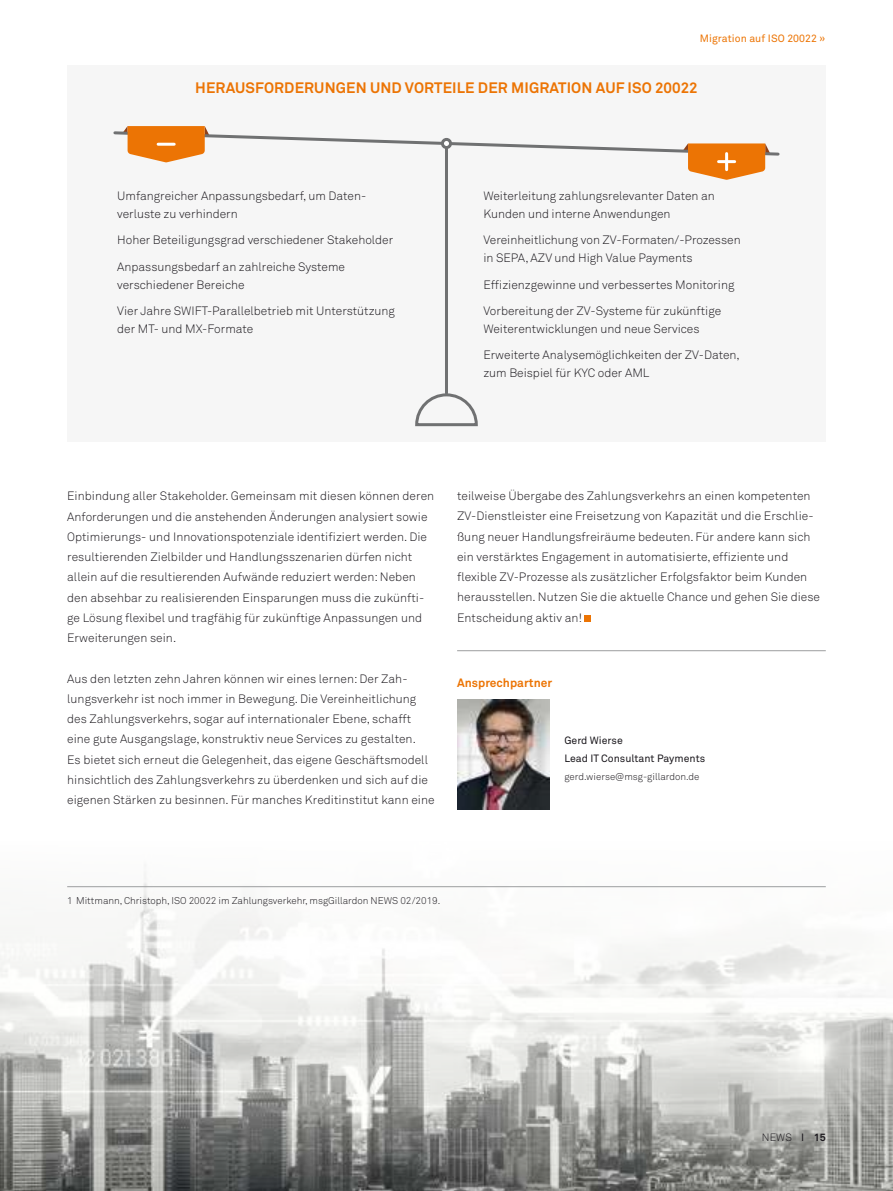
<style>
.page{position:relative;width:893px;height:1191px;background:#fff}
.page>*{position:absolute;margin:0;border:0;box-sizing:border-box;transform-origin:0 0}
.t1{font:700 15px "Akkurat Std";letter-spacing:.01em;color:#ec7404}
.t2{font:300 12px/20.2px "Akkurat Std";letter-spacing:.005em;color:#1a171c}
.t3{font:700 12px "Akkurat Std";color:#ec7404}
.t4{font:10.5px/17.9px "Akkurat Std";color:#1a171c}
.t5{font:10.5px "Akkurat Pro";letter-spacing:.005em;color:#ec7404}
.t6{font:300 10.5px "Akkurat Std";color:#1a171c}
.t7{font:300 9.75px "Akkurat Std";color:#1a171c}
.s1{font-weight:400}
.s2{font-weight:700}
</style>
<div class="page">
<img style="left:0;top:872px;width:893px;height:319px">
<div style="left:67px;top:65px;width:759px;height:377px;background:#f6f6f6"></div>
<div style="left:585px;top:615px;width:6px;height:7px;background:#ec7404"></div>
<hr style="left:67px;top:886px;width:759px;height:1px;background:#9c9e9f">
<img style="left:457px;top:699px;width:92px;height:110px">
<hr style="left:457px;top:650px;width:369px;height:1px;background:#9c9e9f">
<hr style="left:445px;top:143px;width:3px;height:250px;background:#707172">
<svg style="left:113px;top:126px;width:667px;height:54px"></svg>
<hr style="left:719px;top:160px;width:16px;height:3px;background:#fff">
<hr style="left:725px;top:154px;width:3px;height:16px;background:#fff">
<hr style="left:158px;top:143px;width:16px;height:3px;background:#fff">
<div style="left:442px;top:139px;width:8px;height:8px;background:#fff;border-radius:50%"></div>
<div style="left:441px;top:138px;width:11px;height:11px;border:3px solid #707172;border-radius:50%"></div>
<svg style="left:415px;top:393px;width:63px;height:34px"></svg>
<p class="t5" style="left:700px;top:32px;width:127px">Migration auf ISO 20022 »</p>
<p class="t1" style="left:195px;top:79px;width:504px">HERAUSFORDERUNGEN UND VORTEILE DER MIGRATION AUF ISO 20022</p>
<p class="t2" style="left:117px;top:187px;width:250px;line-height:17.9px">Umfangreicher Anpassungsbedarf, um Daten&shy;verluste zu verhindern</p>
<p class="t2" style="left:117px;top:227px;width:278px;line-height:26.4px">Hoher Beteiligungsgrad verschiedener Stakeholder<br>Anpassungsbedarf an zahlreiche Systeme</p>
<p class="t2" style="left:117px;top:271px;width:279px;line-height:26.4px">verschiedener Bereiche<br>Vier Jahre SWIFT-Parallelbetrieb mit Unterstützung</p>
<p class="t2" style="left:117px;top:318px;width:138px">der MT- und MX-Formate</p>
<p class="t2" style="left:483px;top:187px;width:233px;line-height:17.9px">Weiterleitung zahlungsrelevanter Daten an<br>Kunden und interne Anwendungen</p>
<p class="t2" style="left:483px;top:231px;width:259px;line-height:17.9px">Vereinheitlichung von ZV-Formaten/-Prozessen in SEPA, AZV und High Value Payments</p>
<p class="t2" style="left:483px;top:271px;width:253px;line-height:26.4px">Effizienzgewinne und verbessertes Monitoring<br>Vorbereitung der ZV-Systeme für zukünftige</p>
<p class="t2" style="left:483px;top:315px;width:258px;line-height:26.4px">Weiterentwicklungen und neue Services<br>Erweiterte Analysemöglichkeiten der ZV-Daten,</p>
<p class="t2" style="left:483px;top:363px;width:168px">zum Beispiel für KYC oder AML</p>
<p class="t2" style="left:67px;top:486px;width:368px">Einbindung aller Stakeholder. Gemeinsam mit diesen können deren Anforderungen und die anstehenden Änderungen analysiert sowie Optimierungs- und Innovationspotenziale identifiziert werden. Die resultierenden Zielbilder und Handlungsszenarien dürfen nicht allein auf die resultierenden Aufwände reduziert werden: Neben den absehbar zu realisierenden Einsparungen muss die zukünfti&shy;ge Lösung flexibel und tragfähig für zukünftige Anpassungen und Erweiterungen sein.</p>
<p class="t2" style="left:67px;top:668px;width:369px">Aus den letzten zehn Jahren können wir eines lernen: Der Zah&shy;lungsverkehr ist noch immer in Bewegung. Die Vereinheitlichung des Zahlungsverkehrs, sogar auf internationaler Ebene, schafft eine gute Ausgangslage, konstruktiv neue Services zu gestalten.<br>Es bietet sich erneut die Gelegenheit, das eigene Geschäftsmodell hinsichtlich des Zahlungsverkehrs zu überdenken und sich auf die eigenen Stärken zu besinnen. Für manches Kreditinstitut kann eine</p>
<p class="t2" style="left:457px;top:486px;width:364px">teilweise Übergabe des Zahlungsverkehrs an einen kompetenten ZV-Dienstleister eine Freisetzung von Kapazität und die Erschlie&shy;ßung neuer Handlungsfreiräume bedeuten. Für andere kann sich ein verstärktes Engagement in automatisierte, effiziente und flexible ZV-Prozesse als zusätzlicher Erfolgsfaktor beim Kunden herausstellen. Nutzen Sie die aktuelle Chance und gehen Sie diese Entscheidung aktiv an!</p>
<p class="t3" style="left:457px;top:675px;width:97px">Ansprechpartner</p>
<p class="t4" style="left:564px;top:731px;width:142px">Gerd Wierse<br>Lead IT Consultant Payments</p>
<p class="t7" style="left:564px;top:770px;width:137px">gerd.wierse@msg-gillardon.de</p>
<p class="t7" style="left:67px;top:895px;width:375px">1 Mittmann, Christoph, ISO 20022 im Zahlungsverkehr, msgGillardon NEWS 02/2019.</p>
<p class="t6" style="left:762px;top:1131px;width:65px">NEWS <span class="s1">I</span> <span class="s2">15</span></p>
</div>
